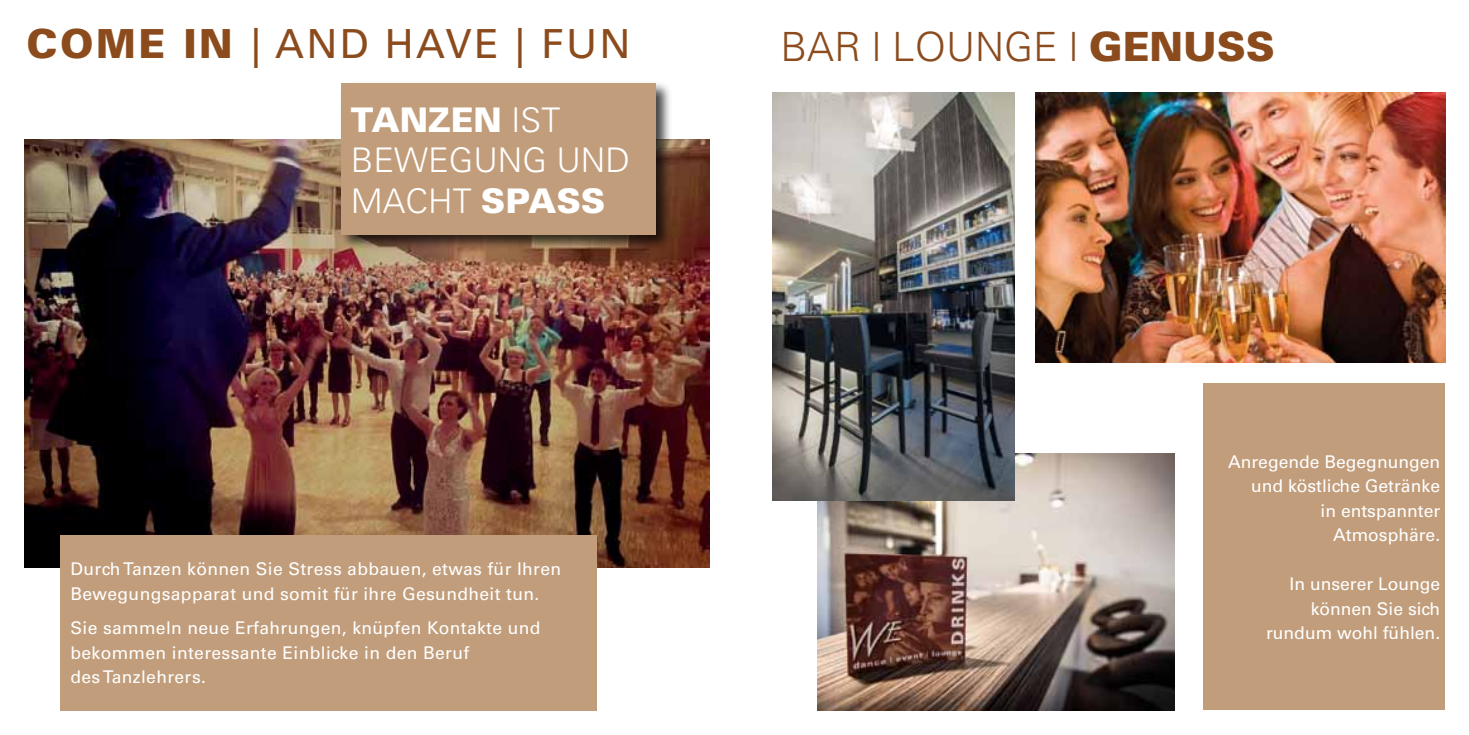
<style>
.page{position:relative;width:1469px;height:735px;background:#fff}
.page>*{position:absolute;margin:0;border:0;box-sizing:border-box;transform-origin:0 0}
.t1{font:300 40.25px "Univers";color:#8b4b1d}
.t2{font:40.07px "Univers";letter-spacing:.06em;color:#8b4b1d}
.t3{font:300 33.95px/40.8px "Univers";color:#fff}
.t4{font:17.5px/24.5px "Univers";letter-spacing:.02em;color:#fff}
.t5{font:17.5px/24.5px "Univers";color:#fff;text-align:right}
.s1{font-weight:900}
</style>
<div class="page">
<img style="left:1035px;top:93px;width:410px;height:269px">
<img style="left:817px;top:453px;width:357px;height:256px">
<div style="left:1203px;top:383px;width:242px;height:326px;background:#c19d7b"></div>
<img style="left:25px;top:139px;width:684px;height:428px">
<div style="left:61px;top:535px;width:536px;height:174px;background:#c19d7b"></div>
<div style="left:338px;top:80px;width:334px;height:170px;background:#000;opacity:.75"></div>
<div style="left:341px;top:83px;width:314px;height:151px;background:#c19d7b"></div>
<img style="left:773px;top:93px;width:241px;height:407px">
<h2 class="t2" style="left:27px;top:20px;width:598px"><span class="s1">COME IN</span> | and have | fun</h2>
<h1 class="t1" style="left:780px;top:22px;width:433px">BAR | LOUNGE | <span class="s1">GENUSS</span></h1>
<h3 class="t3" style="left:351px;top:98px;width:275px"><span class="s1">TANZEN</span> IST<br>BEWEGUNG UND<br>MACHT <span class="s1">SPASS</span></h3>
<p class="t4" style="left:70px;top:556px;width:492px">Durch Tanzen können Sie Stress abbauen, etwas für Ihren<br>Bewegungsapparat und somit für ihre Gesundheit tun.</p>
<p class="t4" style="left:70px;top:615px;width:471px">Sie sammeln neue Erfahrungen, knüpfen Kontakte und bekommen interessante Einblicke in den Beruf<br>des Tanzlehrers.</p>
<p class="t5" style="left:1228px;top:449px;width:213px">Anregende Begegnungen und köstliche Getränke<br>in entspannter<br>Atmosphäre.</p>
<p class="t5" style="left:1266px;top:571px;width:176px">In unserer Lounge können Sie sich rundum wohl fühlen.</p>
</div>
